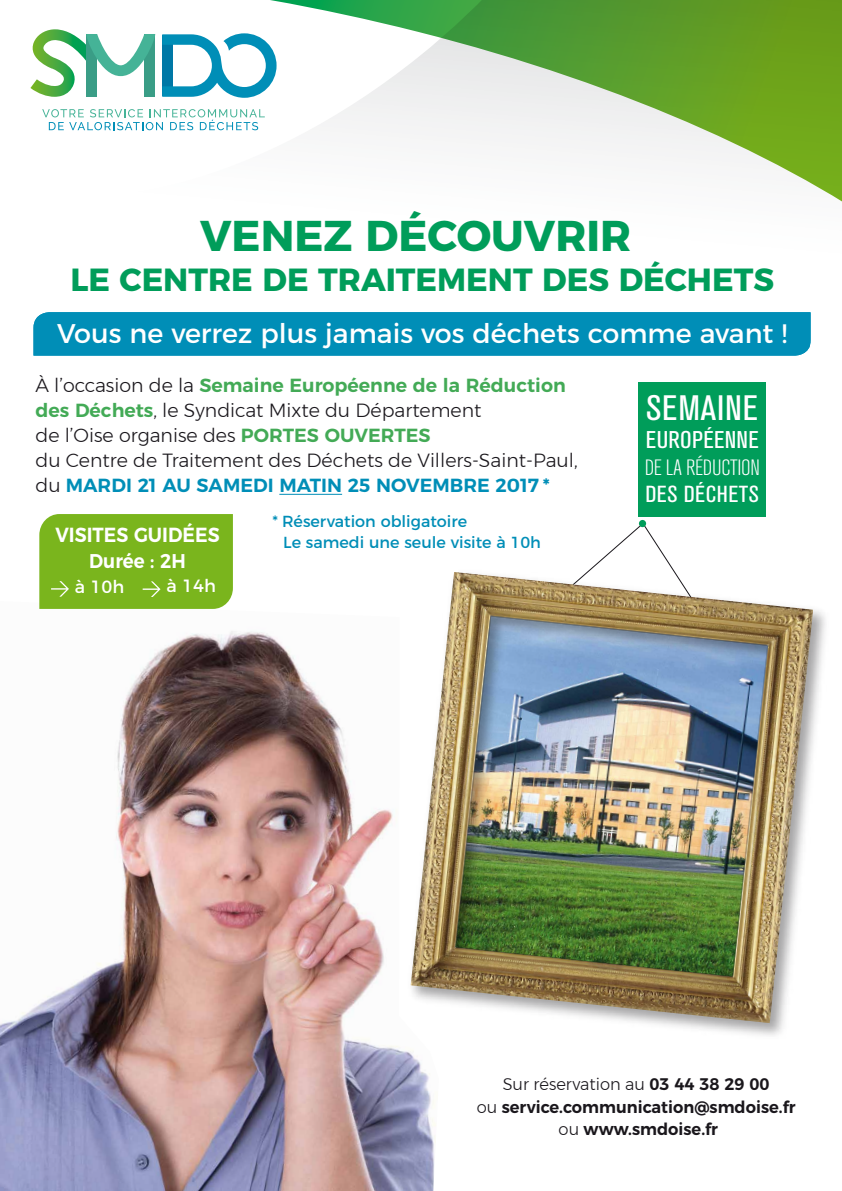
<style>
.page{position:relative;width:842px;height:1191px;background:#fff}
.page>*{position:absolute;margin:0;border:0;box-sizing:border-box;transform-origin:0 0}
.t1{font:700 43px "Montserrat";color:#009d5a}
.t2{font:condensed 35px "Akzidenz Grotesk BQ";letter-spacing:.025em;color:#fff;scale:1.1 1}
.t3{font:700 32px "Montserrat";color:#009d5a}
.t4{font:27px "Montserrat";color:#fff}
.t5{font:condensed 24px "Akzidenz Grotesk BQ";letter-spacing:.01em;color:#fff;scale:1.1 1}
.t6{font:condensed 23px "Akzidenz Grotesk BQ";letter-spacing:.02em;color:#fff;scale:1.1 1}
.t7{font:300 condensed 22px "Akzidenz Grotesk BQ";letter-spacing:-.01em;color:#fff;scale:1.1 1}
.t8{font:600 20.4px "Montserrat";color:#fff;scale:.92 1}
.t9{font:600 19.9px "Montserrat";color:#fff;scale:.92 1}
.t10{font:300 19px/25px "Montserrat";color:#1a171c}
.t11{font:17.7px "Montserrat";color:#fff}
.t12{font:600 16.8px/22.6px "Montserrat";color:#1a171c;text-align:center}
.t13{font:16px "Montserrat";color:#008eb7}
.s1{font-weight:600;color:#43aa56}
.s2{font-weight:600;color:#008eb7}
.s3{font-weight:300}
</style>
<div class="page">
<img style="left:0;top:631px;width:436px;height:560px">
<div style="left:639px;top:382px;width:127px;height:135px;background:#009d5a"></div>
<div style="left:33px;top:312px;width:778px;height:43px;background:#008eb7"></div>
<hr style="left:279px;top:494px;width:63px;height:1px;background:#008eb7">
<div style="left:39px;top:514px;width:194px;height:95px;background:#7ab51d"></div>
<svg style="left:30px;top:29px;width:90px;height:68px"></svg>
<svg style="left:42px;top:109px;width:78px;height:21px"></svg>
<svg style="left:120px;top:0;width:722px;height:202px"></svg>
<svg style="left:596px;top:523px;width:74px;height:41px"></svg>
<div style="left:639px;top:520px;width:7px;height:7px;background:#009d5a;border-radius:50%"></div>
<img style="left:402px;top:564px;width:424px;height:481px">
<img style="left:411px;top:572px;width:402px;height:451px">
<h1 class="t1" style="left:200px;top:200px;width:433px">VENEZ DÉCOUVRIR</h1>
<h3 class="t3" style="left:70px;top:254px;width:705px">LE CENTRE DE TRAITEMENT DES DÉCHETS</h3>
<h3 class="t4" style="left:57px;top:312px;width:732px">Vous ne verrez plus jamais vos déchets comme avant !</h3>
<p class="t10" style="left:35px;top:373px;width:544px">À l’occasion de la <span class="s1">Semaine Européenne de la Réduction des Déchets</span>, le Syndicat Mixte du Département<br>de l’Oise organise des <span class="s1">PORTES OUVERTES<br></span>du Centre de Traitement des Déchets de Villers-Saint-Paul, du <span class="s2">MARDI 21 AU SAMEDI MATIN 25 NOVEMBRE 2017 *</span></p>
<p class="t13" style="left:273px;top:509px;width:196px">* Réservation obligatoire</p>
<p class="t8" style="left:55px;top:518px;width:180px">VISITES GUIDÉES</p>
<p class="t13" style="left:283px;top:530px;width:259px">Le samedi une seule visite à 10h</p>
<p class="t9" style="left:89px;top:545px;width:106px">Durée : 2H</p>
<p class="t11" style="left:75px;top:572px;width:51px">à 10h</p>
<p class="t11" style="left:166px;top:572px;width:51px">à 14h</p>
<h2 class="t2" style="left:646px;top:389px;width:103px">SEMAINE</h2>
<p class="t5" style="left:646px;top:426px;width:104px">EUROPÉENNE</p>
<p class="t7" style="left:645px;top:456px;width:106px">DE LA RÉDUCTION</p>
<p class="t6" style="left:645px;top:481px;width:105px">DES DÉCHETS</p>
<p class="t12" style="left:477px;top:1071px;width:320px"><span class="s3">Sur réservation au</span> 03 44 38 29 00<br><span class="s3">ou</span> service.communication@smdoise.fr <span class="s3">ou</span> www.smdoise.fr</p>
</div>
